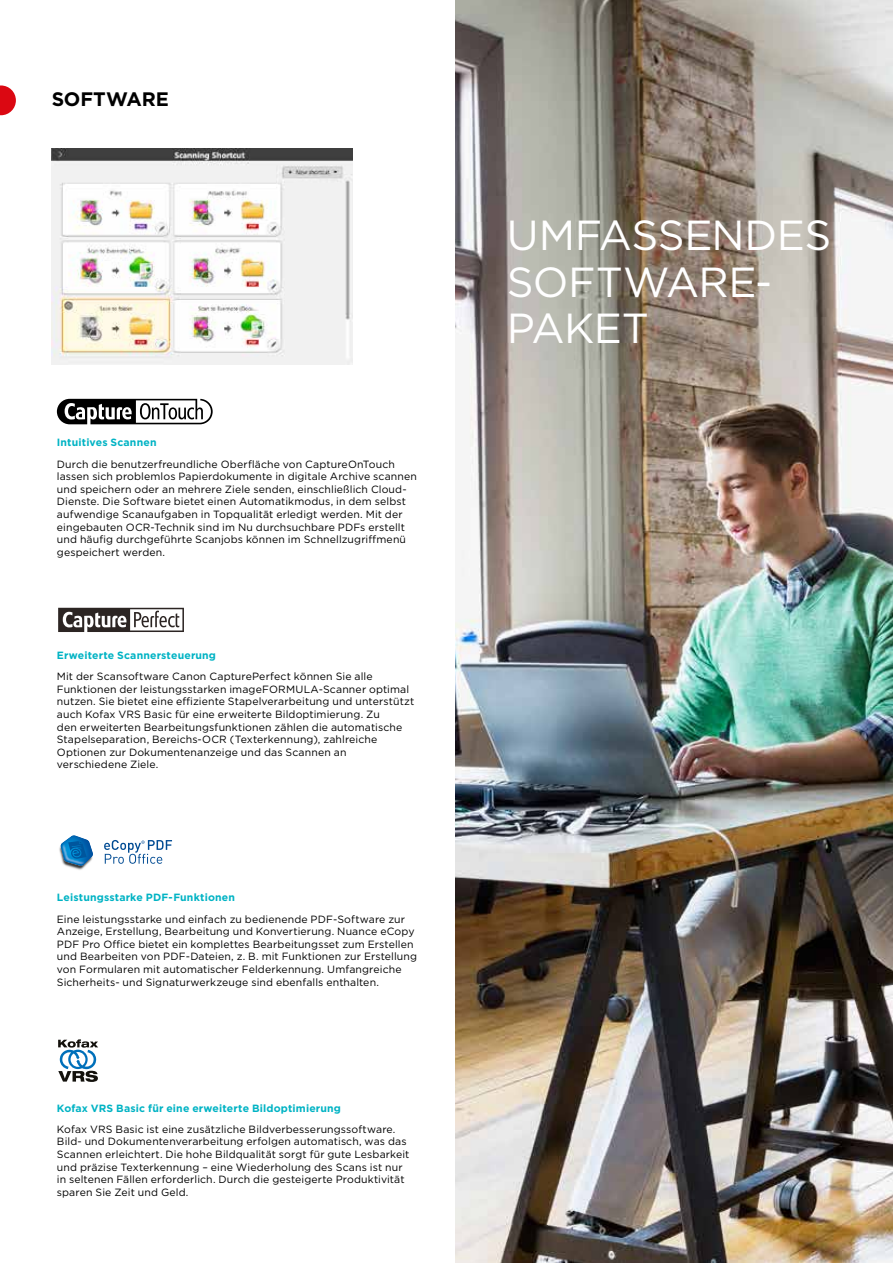
<style>
.page{position:relative;width:893px;height:1263px;background:#fff}
.page>*{position:absolute;margin:0;border:0;box-sizing:border-box;transform-origin:0 0}
.t1{font:42px/46.5px "Gotham";letter-spacing:-.01em;color:#fff}
.t2{font:700 19.5px "Gotham";letter-spacing:-.005em;color:#000}
.t3{font:10.5px/12.6px "Gotham";letter-spacing:.01em;color:#000}
.t4{font:700 10.5px "Gotham";letter-spacing:.015em;color:#00b3c4}
</style>
<div class="page">
<img style="left:455px;top:0;width:438px;height:1263px">
<svg style="left:0;top:85px;width:16px;height:30px"></svg>
<svg style="left:58px;top:1039px;width:40px;height:43px"></svg>
<img style="left:59px;top:847px;width:27px;height:23px">
<svg style="left:60px;top:835px;width:33px;height:31px"></svg>
<svg style="left:104px;top:840px;width:68px;height:24px"></svg>
<svg style="left:58px;top:608px;width:126px;height:24px"></svg>
<svg style="left:57px;top:399px;width:156px;height:25px"></svg>
<img style="left:52px;top:149px;width:300px;height:215px">
<h2 class="t2" style="left:52px;top:86px;width:119px">SOFTWARE</h2>
<p class="t4" style="left:57px;top:436px;width:101px">Intuitives Scannen</p>
<p class="t3" style="left:57px;top:457px;width:362px">Durch die benutzerfreundliche Oberfläche von CaptureOnTouch lassen sich problemlos Papierdokumente in digitale Archive scannen und speichern oder an mehrere Ziele senden, einschließlich Cloud-Dienste. Die Software bietet einen Automatikmodus, in dem selbst aufwendige Scanaufgaben in Topqualität erledigt werden. Mit der eingebauten OCR-Technik sind im Nu durchsuchbare PDFs erstellt und häufig durchgeführte Scanjobs können im Schnellzugriffmenü gespeichert werden.</p>
<p class="t4" style="left:57px;top:648px;width:161px">Erweiterte Scannersteuerung</p>
<p class="t3" style="left:57px;top:670px;width:359px">Mit der Scansoftware Canon CapturePerfect können Sie alle Funktionen der leistungsstarken imageFORMULA-Scanner optimal nutzen. Sie bietet eine effiziente Stapelverarbeitung und unterstützt auch Kofax VRS Basic für eine erweiterte Bildoptimierung. Zu<br>den erweiterten Bearbeitungsfunktionen zählen die automatische Stapelseparation, Bereichs-OCR (Texterkennung), zahlreiche Optionen zur Dokumentenanzeige und das Scannen an verschiedene Ziele.</p>
<p class="t4" style="left:57px;top:891px;width:180px">Leistungsstarke PDF-Funktionen</p>
<p class="t3" style="left:57px;top:912px;width:362px">Eine leistungsstarke und einfach zu bedienende PDF-Software zur Anzeige, Erstellung, Bearbeitung und Konvertierung. Nuance eCopy PDF Pro Office bietet ein komplettes Bearbeitungsset zum Erstellen und Bearbeiten von PDF-Dateien, z. B. mit Funktionen zur Erstellung von Formularen mit automatischer Felderkennung. Umfangreiche Sicherheits- und Signaturwerkzeuge sind ebenfalls enthalten.</p>
<p class="t4" style="left:57px;top:1101px;width:286px">Kofax VRS Basic für eine erweiterte Bildoptimierung</p>
<p class="t3" style="left:57px;top:1122px;width:354px">Kofax VRS Basic ist eine zusätzliche Bildverbesserungssoftware.<br>Bild- und Dokumentenverarbeitung erfolgen automatisch, was das Scannen erleichtert. Die hohe Bildqualität sorgt für gute Lesbarkeit und präzise Texterkennung – eine Wiederholung des Scans ist nur in seltenen Fällen erforderlich. Durch die gesteigerte Produktivität sparen Sie Zeit und Geld.</p>
<h1 class="t1" style="left:507px;top:211px;width:326px">UMFASSENDES<br>SOFTWARE-<br>PAKET</h1>
</div>
